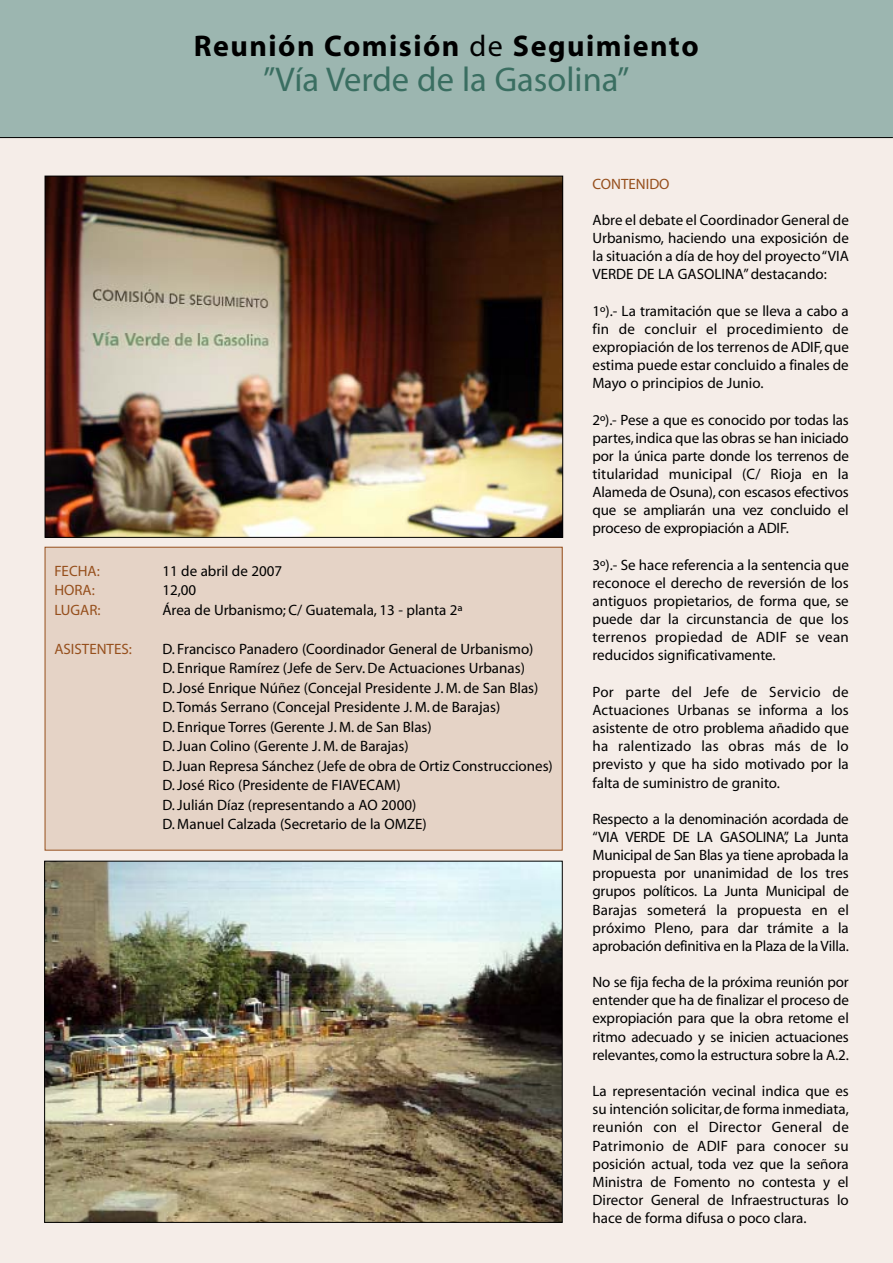
<style>
.page{position:relative;width:893px;height:1263px;background:#fff}
.page>*{position:absolute;margin:0;border:0;box-sizing:border-box;transform-origin:0 0}
.t1{font:34.5px "Myriad";color:#3a6e61}
.t2{font:700 30px "Myriad";letter-spacing:.05em;color:#000}
.t3{font:15px/18.1px "Myriad";color:#000;text-align:justify}
.t4{font:15px "Myriad";color:#964f1c}
.s1{font-weight:400}
</style>
<div class="page">
<div style="left:0;top:123px;width:893px;height:1140px;background:#f5ede8"></div>
<div style="left:0;top:0;width:893px;height:138px;background:#9cb6b0"></div>
<hr style="left:0;top:137px;width:893px;height:1px;background:#000">
<div style="left:45px;top:547px;width:517px;height:303px;background:#e5d3c6"></div>
<div style="left:45px;top:547px;width:517px;height:303px;border:1px solid #964f1c"></div>
<img style="left:47px;top:178px;width:514px;height:358px">
<img style="left:46px;top:863px;width:514px;height:358px">
<h2 class="t2" style="left:194px;top:35px;width:506px">Reunión Comisión <span class="s1">de</span> Seguimiento</h2>
<h1 class="t1" style="left:263px;top:66px;width:368px">”Vía Verde de la Gasolina”</h1>
<p class="t4" style="left:54px;top:565px;width:47px">FECHA:</p>
<p class="t3" style="left:162px;top:563px;width:121px">11 de abril de 2007</p>
<p class="t4" style="left:54px;top:585px;width:42px">HORA:</p>
<p class="t3" style="left:162px;top:582px;width:35px">12,00</p>
<p class="t4" style="left:54px;top:604px;width:48px">LUGAR:</p>
<p class="t3" style="left:162px;top:602px;width:302px">Área de Urbanismo; C/ Guatemala, 13 - planta 2ª</p>
<p class="t4" style="left:54px;top:643px;width:79px">ASISTENTES:</p>
<p class="t3" style="left:162px;top:640px;width:392px;line-height:19.5px;text-align:left">D. Francisco Panadero (Coordinador General de Urbanismo)<br>D. Enrique Ramírez (Jefe de Serv. De Actuaciones Urbanas)<br>D. José Enrique Núñez (Concejal Presidente J. M. de San Blas)<br>D. Tomás Serrano (Concejal Presidente J. M. de Barajas)<br>D. Enrique Torres (Gerente J. M. de San Blas)<br>D. Juan Colino (Gerente J. M. de Barajas)<br>D. Juan Represa Sánchez (Jefe de obra de Ortiz Construcciones)<br>D. José Rico (Presidente de FIAVECAM)<br>D. Julián Díaz (representando a AO 2000)<br>D. Manuel Calzada (Secretario de la OMZE)</p>
<p class="t4" style="left:592px;top:178px;width:79px">CONTENIDO</p>
<p class="t3" style="left:592px;top:212px;width:258px">Abre el debate el Coordinador General de Urbanismo, haciendo una exposición de la situación a día de hoy del proyecto “VIA VERDE DE LA GASOLINA” destacando:</p>
<p class="t3" style="left:592px;top:303px;width:258px">1º).- La tramitación que se lleva a cabo a fin de concluir el procedimiento de expropiación de los terrenos de ADIF, que estima puede estar concluido a finales de Mayo o principios de Junio.</p>
<p class="t3" style="left:592px;top:412px;width:258px">2º).- Pese a que es conocido por todas las partes, indica que las obras se han iniciado por la única parte donde los terrenos de titularidad municipal (C/ Rioja en la Alameda de Osuna), con escasos efectivos que se ampliarán una vez concluido el proceso de expropiación a ADIF.</p>
<p class="t3" style="left:592px;top:557px;width:258px">3º).- Se hace referencia a la sentencia que reconoce el derecho de reversión de los antiguos propietarios, de forma que, se puede dar la circunstancia de que los terrenos propiedad de ADIF se vean reducidos significativamente.</p>
<p class="t3" style="left:592px;top:684px;width:258px">Por parte del Jefe de Servicio de Actuaciones Urbanas se informa a los asistente de otro problema añadido que ha ralentizado las obras más de lo previsto y que ha sido motivado por la falta de suministro de granito.</p>
<p class="t3" style="left:592px;top:811px;width:258px">Respecto a la denominación acordada de “VIA VERDE DE LA GASOLINA”, La Junta Municipal de San Blas ya tiene aprobada la propuesta por unanimidad de los tres grupos políticos. La Junta Municipal de Barajas someterá la propuesta en el próximo Pleno, para dar trámite a la aprobación definitiva en la Plaza de la Villa.</p>
<p class="t3" style="left:592px;top:974px;width:258px">No se fija fecha de la próxima reunión por entender que ha de finalizar el proceso de expropiación para que la obra retome el ritmo adecuado y se inicien actuaciones relevantes, como la estructura sobre la A.2.</p>
<p class="t3" style="left:592px;top:1083px;width:258px">La representación vecinal indica que es su intención solicitar, de forma inmediata, reunión con el Director General de Patrimonio de ADIF para conocer su posición actual, toda vez que la señora Ministra de Fomento no contesta y el Director General de Infraestructuras lo hace de forma difusa o poco clara.</p>
</div>
